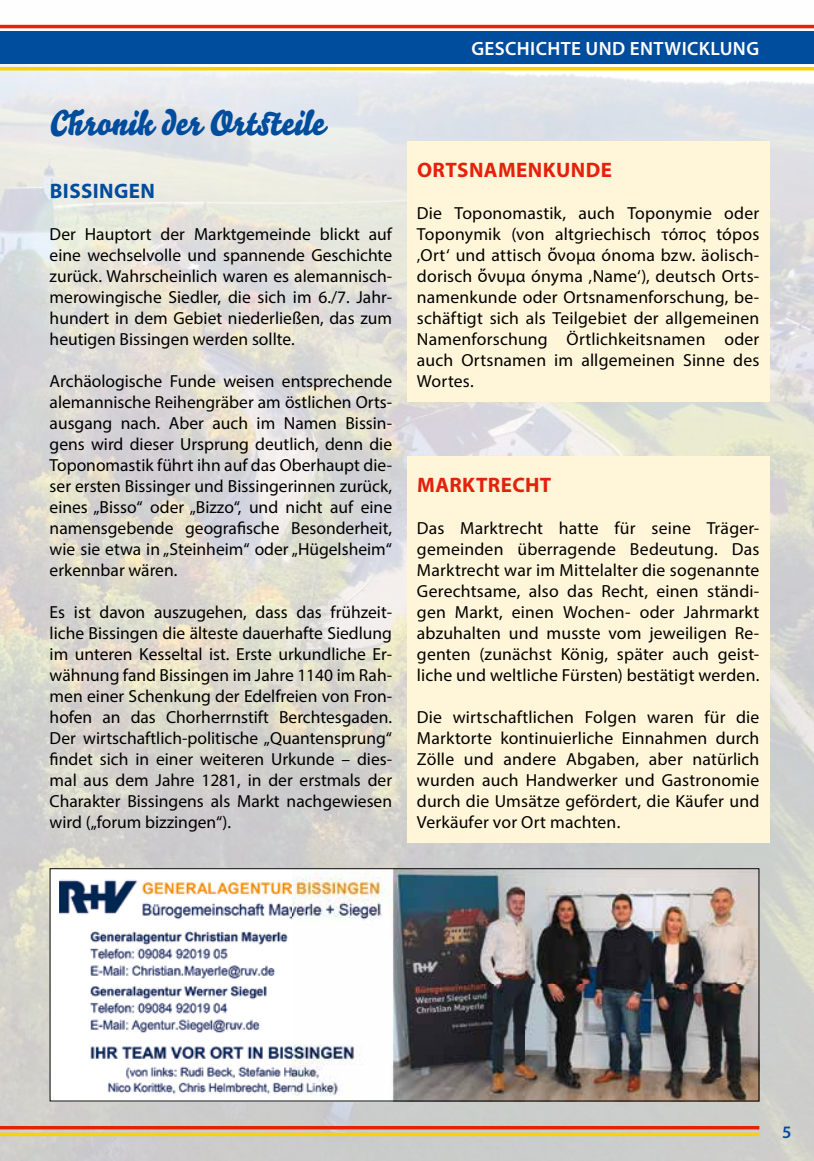
<style>
.page{position:relative;width:814px;height:1161px;background:#fff}
.page>*{position:absolute;margin:0;border:0;box-sizing:border-box;transform-origin:0 0}
.t1{font:35px "Bello Script Pro";color:#004c9d}
.t2{font:700 21px "Myriad Pro";letter-spacing:.02em;color:#e4220c}
.t3{font:700 21px "Myriad Pro";letter-spacing:.02em;color:#004c9d}
.t4{font:600 19.25px "Myriad Pro";letter-spacing:.02em;color:#fff}
.t5{font:17.5px/21px "Myriad Pro";color:#000;text-align:justify}
.t6{font:600 17.5px "Myriad Pro";color:#004c9d}
.s1{font-family:"Arial"}
</style>
<div class="page">
<img style="left:0;top:24px;width:814px;height:1137px">
<div style="left:0;top:32px;width:814px;height:32px;background:#004c9d"></div>
<hr style="left:0;top:1126px;width:759px;height:3px;background:#e4220c">
<svg style="left:0;top:1132px;width:759px;height:4px;background:#f6ce23"></svg>
<hr style="left:0;top:25px;width:814px;height:3px;background:#e4220c">
<hr style="left:0;top:67px;width:814px;height:3px;background:#ffcf00">
<img style="left:59px;top:870px;width:698px;height:229px">
<div style="left:50px;top:868px;width:709px;height:233px;border:1px solid #000"></div>
<div style="left:407px;top:142px;width:362px;height:55px;background:#fff5d8"></div>
<div style="left:407px;top:196px;width:362px;height:205px;background:#fff5d8"></div>
<div style="left:407px;top:457px;width:362px;height:55px;background:#fff5d8"></div>
<div style="left:407px;top:511px;width:362px;height:331px;background:#fff5d8"></div>
<h1 class="t1" style="left:50px;top:95px;width:276px">Chronik der Ortsteile</h1>
<p class="t3" style="left:50px;top:177px;width:107px">BISSINGEN</p>
<p class="t5" style="left:50px;top:223px;width:344px">Der Hauptort der Marktgemeinde blickt auf eine wechselvolle und spannende Geschichte zurück. Wahrscheinlich waren es alemannisch&shy;merowingische Siedler, die sich im 6./7. Jahr&shy;hundert in dem Gebiet niederließen, das zum heutigen Bissingen werden sollte.</p>
<p class="t5" style="left:50px;top:370px;width:344px">Archäologische Funde weisen entsprechende alemannische Reihengräber am östlichen Orts&shy;ausgang nach. Aber auch im Namen Bissin&shy;gens wird dieser Ursprung deutlich, denn die Toponomastik führt ihn auf das Oberhaupt die&shy;ser ersten Bissinger und Bissingerinnen zurück, eines „Bisso“ oder „Bizzo“, und nicht auf eine namensgebende geografische Besonderheit, wie sie etwa in „Steinheim“ oder „Hügelsheim“ erkennbar wären.</p>
<p class="t5" style="left:50px;top:601px;width:344px">Es ist davon auszugehen, dass das frühzeit&shy;liche Bissingen die älteste dauerhafte Siedlung im unteren Kesseltal ist. Erste urkundliche Er&shy;wähnung fand Bissingen im Jahre 1140 im Rah&shy;men einer Schenkung der Edelfreien von Fron&shy;hofen an das Chorherrnstift Berchtesgaden.<br>Der wirtschaftlich-politische „Quantensprung“ findet sich in einer weiteren Urkunde – dies&shy;mal aus dem Jahre 1281, in der erstmals der Charakter Bissingens als Markt nachgewiesen wird („forum bizzingen“).</p>
<p class="t4" style="left:471px;top:36px;width:289px">GESCHICHTE UND ENTWICKLUNG</p>
<p class="t2" style="left:417px;top:156px;width:196px">ORTSNAMENKUNDE</p>
<p class="t5" style="left:417px;top:202px;width:344px">Die Toponomastik, auch Toponymie oder Toponymik (von altgriechisch τόπος tópos ‚Ort‘ und attisch <span class="s1">ὄ</span>νομα ónoma bzw. äolisch&shy;dorisch <span class="s1">ὄ</span>νυμα ónyma ‚Name‘), deutsch Orts&shy;namenkunde oder Ortsnamenforschung, be&shy;schäftigt sich als Teilgebiet der allgemeinen Namenforschung Örtlichkeitsnamen oder auch Ortsnamen im allgemeinen Sinne des Wortes.</p>
<p class="t2" style="left:417px;top:471px;width:136px">MARKTRECHT</p>
<p class="t5" style="left:417px;top:517px;width:344px">Das Marktrecht hatte für seine Träger&shy;gemeinden überragende Bedeutung. Das Marktrecht war im Mittelalter die sogenannte Gerechtsame, also das Recht, einen ständi&shy;gen Markt, einen Wochen- oder Jahrmarkt abzuhalten und musste vom jeweiligen Re&shy;genten (zunächst König, später auch geist&shy;liche und weltliche Fürsten) bestätigt werden.</p>
<p class="t5" style="left:417px;top:706px;width:344px">Die wirtschaftlichen Folgen waren für die Marktorte kontinuierliche Einnahmen durch Zölle und andere Abgaben, aber natürlich wurden auch Handwerker und Gastronomie durch die Umsätze gefördert, die Käufer und Verkäufer vor Ort machten.</p>
<p class="t6" style="left:782px;top:1120px;width:11px">5</p>
</div>
